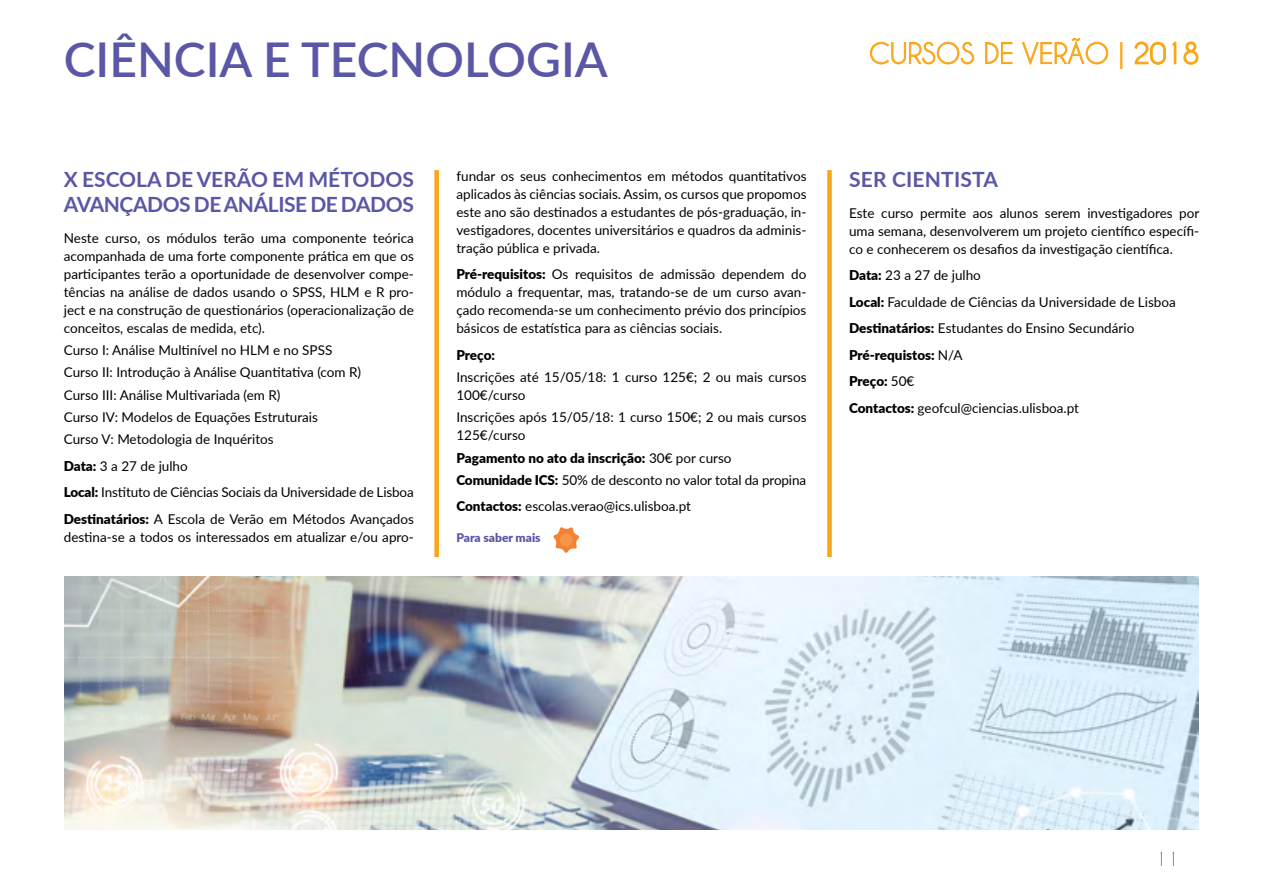
<style>
.page{position:relative;width:1263px;height:893px;background:#fff}
.page>*{position:absolute;margin:0;border:0;box-sizing:border-box;transform-origin:0 0}
.t1{font:600 48px "Lato";color:#5957a6}
.t2{font:27px "Caviar Dreams";color:#faa61a}
.t3{font:700 21px/25.2px "Lato";letter-spacing:-.02em;color:#5957a6}
.t4{font:18px "Caviar Dreams";color:#5957a6}
.t5{font:13.5px/18px "Lato";color:#000}
.t6{font:900 13.5px "Lato";letter-spacing:-.01em;color:#000}
.t7{font:900 12px "Lato";color:#5957a6}
.s1{font-weight:900}
</style>
<div class="page">
<div style="left:827px;top:170px;width:5px;height:387px;background:#faa61a"></div>
<div style="left:434px;top:170px;width:5px;height:387px;background:#faa61a"></div>
<svg style="left:870px;top:41px;width:104px;height:24px"></svg>
<svg style="left:985px;top:42px;width:28px;height:22px"></svg>
<svg style="left:1022px;top:37px;width:86px;height:29px"></svg>
<div style="left:1120px;top:42px;width:2px;height:27px;border:1px solid #faa61a"></div>
<svg style="left:1134px;top:41px;width:65px;height:24px"></svg>
<svg style="left:553px;top:527px;width:26px;height:26px"></svg>
<div style="left:560px;top:533px;width:13px;height:14px;background:#f79548;border-radius:50%"></div>
<img style="left:64px;top:576px;width:1135px;height:253px">
<h1 class="t1" style="left:64px;top:25px;width:545px">CIÊNCIA E TECNOLOGIA</h1>
<h2 class="t2" style="left:869px;top:37px;width:332px">CURSOS DE VERÃO | 2018</h2>
<h3 class="t3" style="left:64px;top:166px;width:352px">X ESCOLA DE VERÃO EM M ÉTODOS<br>AVANÇADOS DE ANÁLISE DE DADOS</h3>
<p class="t5" style="left:64px;top:228px;width:352px;text-align:justify">Neste curso, os módulos terão uma componente teórica acompanhada de uma forte componente prática em que os participantes terão a oportunidade de desenvolver compe&shy;tências na análise de dados usando o SPSS, HLM e R pro&shy;ject e na construção de questionários (operacionalização de conceitos, escalas de medida, etc).</p>
<p class="t5" style="left:64px;top:339px;width:299px;line-height:22.2px">Curso I: Análise Multinível no HLM e no SPSS Curso II: Introdução à Análise Quantitativa (com R)<br>Curso III: Análise Multivariada (em R)<br>Curso IV: Modelos de Equações Estruturais<br>Curso V: Metodologia de Inquéritos</p>
<p class="t5" style="left:64px;top:452px;width:352px;line-height:26.5px"><span class="s1">Data:</span> 3 a 27 de julho<br><span class="s1">Local:</span> Instituto de Ciências Sociais da Universidade de Lisboa<br><span class="s1">Destinatários:</span> A Escola de Verão em Métodos Avançados</p>
<p class="t5" style="left:64px;top:527px;width:352px">destina-se a todos os interessados em atualizar e/ou apro-</p>
<p class="t5" style="left:456px;top:166px;width:352px;text-align:justify">fundar os seus conhecimentos em métodos quantitativos aplicados às ciências sociais. Assim, os cursos que propomos este ano são destinados a estudantes de pós-graduação, in&shy;vestigadores, docentes universitários e quadros da adminis&shy;tração pública e privada.</p>
<p class="t5" style="left:456px;top:265px;width:352px;text-align:justify"><span class="s1">Pré-requisitos:</span> Os requisitos de admissão dependem do módulo a frequentar, mas, tratando-se de um curso avan&shy;çado recomenda-se um conhecimento prévio dos princípios básicos de estatística para as ciências sociais.</p>
<p class="t6" style="left:456px;top:345px;width:40px">Preço:</p>
<p class="t5" style="left:456px;top:368px;width:352px">Inscrições até 15/05/18: 1 curso 125€; 2 ou mais cursos<br>100€/curso</p>
<p class="t5" style="left:456px;top:408px;width:352px">Inscrições após 15/05/18: 1 curso 150€; 2 ou mais cursos<br>125€/curso</p>
<p class="t5" style="left:456px;top:446px;width:351px;line-height:22.2px"><span class="s1">Pagamento no ato da inscrição:</span> 30€ por curso<br><span class="s1">Comunidade ICS:</span> 50% de desconto no valor total da propina</p>
<p class="t5" style="left:456px;top:497px;width:236px"><span class="s1">Contactos:</span> escolas.verao@ics.ulisboa.pt</p>
<p class="t7" style="left:456px;top:529px;width:86px">Para saber mais</p>
<h3 class="t3" style="left:849px;top:166px;width:151px">SER CIENTISTA</h3>
<p class="t5" style="left:849px;top:203px;width:352px;text-align:justify">Este curso permite aos alunos serem investigadores por uma semana, desenvolverem um projeto científico específi&shy;co e conhecerem os desafios da investigação científica.</p>
<p class="t5" style="left:849px;top:261px;width:328px;line-height:26.5px"><span class="s1">Data:</span> 23 a 27 de julho<br><span class="s1">Local:</span> Faculdade de Ciências da Universidade de Lisboa <span class="s1">Destinatários:</span> Estudantes do Ensino Secundário <span class="s1">Pré-requistos:</span> N/A<br><span class="s1">Preço:</span> 50€<br><span class="s1">Contactos:</span> geofcul@ciencias.ulisboa.pt</p>
<h3 class="t4" style="left:1156px;top:848px;width:24px">11</h3>
</div>
